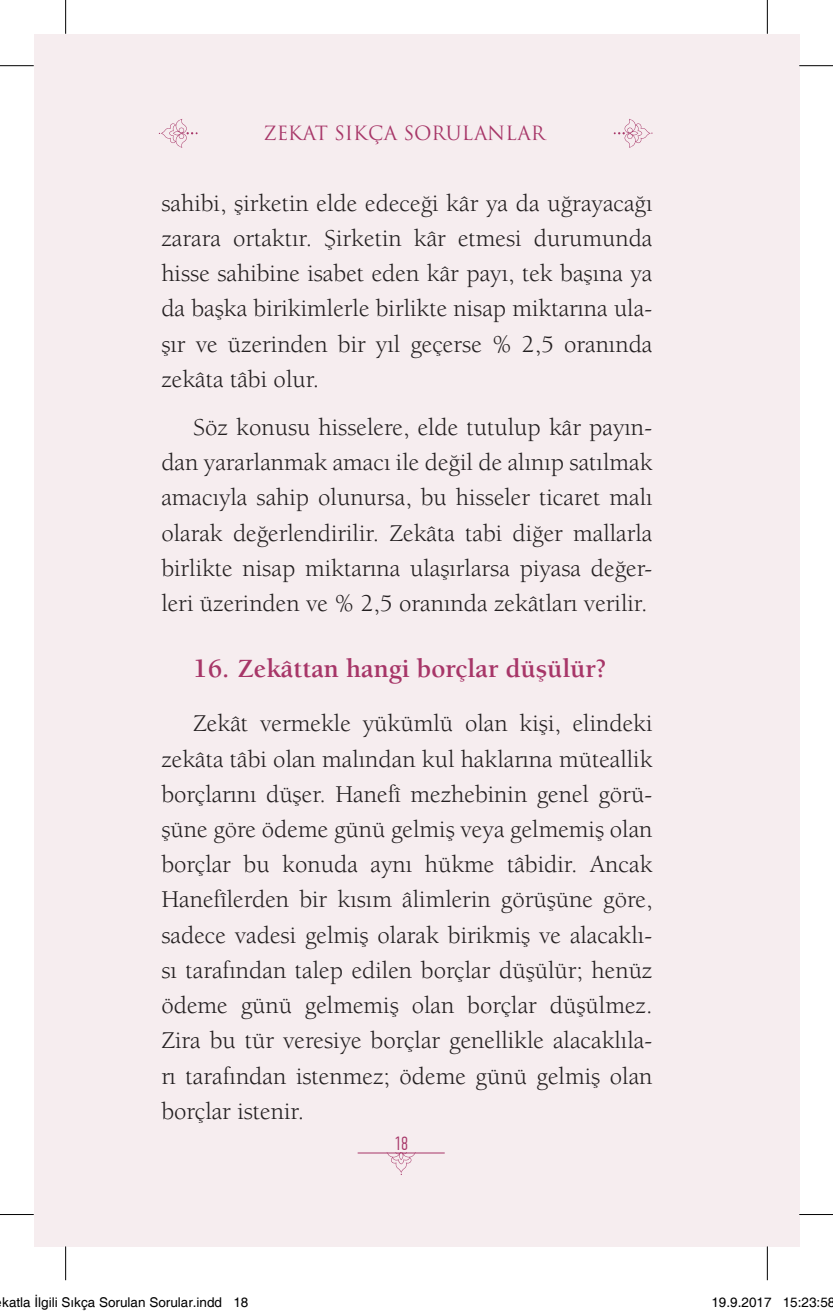
<style>
.page{position:relative;width:833px;height:1314px;background:#fff}
.page>*{position:absolute;margin:0;border:0;box-sizing:border-box;transform-origin:0 0}
.t1{font:700 27px "ITC Berkeley Oldstyle Std";color:#a73668}
.t2{font:24.75px/35.1px "ITC Berkeley Oldstyle Std";color:#231f20;text-align:justify}
.t3{font:19.12px "Trajan Pro 3";color:#a73668}
.t4{font:300 19.12px "PF Din Text Comp Pro";color:#a73668}
.t5{font:13.5px "Helvetica";color:#000}
</style>
<div class="page">
<div style="left:34px;top:34px;width:733px;height:1212px;background:#f6edef"></div>
<div style="left:767px;top:34px;width:32px;height:1212px;background:#f6edef"></div>
<svg style="left:159px;top:119px;width:39px;height:29px"></svg>
<svg style="left:614px;top:119px;width:38px;height:29px"></svg>
<svg style="left:386px;top:1153px;width:30px;height:21px"></svg>
<hr style="left:358px;top:1152px;width:87px;height:1px;background:#a73668">
<hr style="left:0;top:65px;width:34px;height:1px;background:#000">
<hr style="left:799px;top:65px;width:34px;height:1px;background:#000">
<hr style="left:0;top:1213px;width:34px;height:1px;background:#000">
<hr style="left:799px;top:1213px;width:34px;height:1px;background:#000">
<hr style="left:65px;top:0;width:1px;height:34px;background:#000">
<hr style="left:65px;top:1246px;width:1px;height:33px;background:#000">
<hr style="left:767px;top:0;width:1px;height:34px;background:#000">
<hr style="left:767px;top:1246px;width:1px;height:33px;background:#000">
<p class="t3" style="left:263px;top:120px;width:283px">ZEKAT SIKÇA SORULANLAR</p>
<p class="t2" style="left:161px;top:186px;width:493px">sahibi, şirketin elde edeceği kâr ya da uğrayacağı zarara ortaktır. Şirketin kâr etmesi durumunda hisse sahibine isabet eden kâr payı, tek başına ya da başka birikimlerle birlikte nisap miktarına ula&shy;şır ve üzerinden bir yıl geçerse % 2,5 oranında zekâta tâbi olur.</p>
<p class="t2" style="left:161px;top:410px;width:493px;text-indent:32px">Söz konusu hisselere, elde tutulup kâr payın&shy;dan yararlanmak amacı ile değil de alınıp satılmak amacıyla sahip olunursa, bu hisseler ticaret malı olarak değerlendirilir. Zekâta tabi diğer mallarla birlikte nisap miktarına ulaşırlarsa piyasa değer&shy;leri üzerinden ve % 2,5 oranında zekâtları verilir.</p>
<p class="t1" style="left:193px;top:654px;width:415px">16. Zekâttan hangi borçlar düşülür?</p>
<p class="t2" style="left:161px;top:706px;width:493px;text-indent:32px">Zekât vermekle yükümlü olan kişi, elindeki zekâta tâbi olan malından kul haklarına müteallik borçlarını düşer. Hanefî mezhebinin genel görü&shy;şüne göre ödeme günü gelmiş veya gelmemiş olan borçlar bu konuda aynı hükme tâbidir. Ancak Hanefîlerden bir kısım âlimlerin görüşüne göre, sadece vadesi gelmiş olarak birikmiş ve alacaklı&shy;sı tarafından talep edilen borçlar düşülür; henüz ödeme günü gelmemiş olan borçlar düşülmez.<br>Zira bu tür veresiye borçlar genellikle alacaklıla&shy;rı tarafından istenmez; ödeme günü gelmiş olan borçlar istenir.</p>
<p class="t4" style="left:394px;top:1132px;width:16px">18</p>
<p class="t5" style="left:2px;top:1294px;width:248px">katla İlgili Sıkça Sorulan Sorular.indd 18</p>
<p class="t5" style="left:711px;top:1294px;width:125px">19.9.2017 15:23:58</p>
</div>
